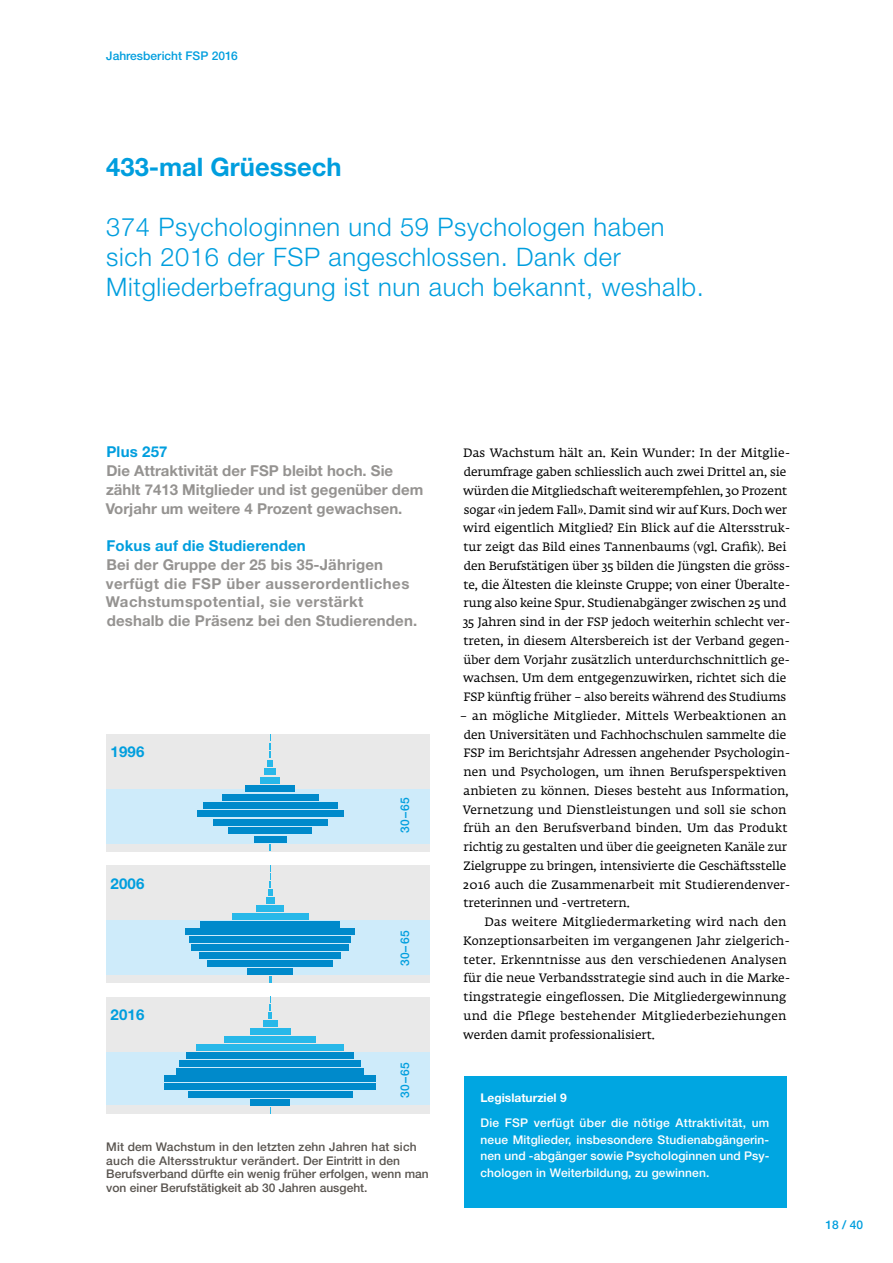
<style>
.page{position:relative;width:893px;height:1263px;background:#fff}
.page>*{position:absolute;margin:0;border:0;box-sizing:border-box;transform-origin:0 0}
.t1{font:300 25.5px/30px "Helvetica Neue LT Std";letter-spacing:.025em;color:#009ede}
.t2{font:700 25.5px "Helvetica Neue LT Std";color:#009ede}
.t3{font:700 15px/18.8px "Helvetica Neue LT Std";letter-spacing:.01em;color:#959391}
.t4{font:700 15px "Helvetica Neue LT Std";letter-spacing:.01em;color:#009ede}
.t5{font:12px/18.8px "Fedra Serif A Std";color:#000}
.t6{font:500 12px/13.5px "Helvetica Neue LT Std";color:#59544f}
.t7{font:500 12px/16.5px "Helvetica Neue LT Std";letter-spacing:.01em;color:#fff;text-align:justify}
.t8{font:500 12px "Helvetica Neue LT Std";color:#009ede}
.t9{font:700 12px "Helvetica Neue LT Std";color:#fff}
</style>
<div class="page">
<div style="left:463px;top:1076px;width:323px;height:131px;background:#00a6e1"></div>
<div style="left:106px;top:1051px;width:323px;height:54px;background:#ceebfa"></div>
<div style="left:106px;top:997px;width:323px;height:54px;background:#e9e9e9"></div>
<div style="left:106px;top:1105px;width:323px;height:9px;background:#e9e9e9"></div>
<div style="left:251px;top:1099px;width:39px;height:7px;background:#008acb"></div>
<div style="left:188px;top:1091px;width:165px;height:7px;background:#008acb"></div>
<div style="left:165px;top:1084px;width:211px;height:6px;background:#008acb"></div>
<div style="left:165px;top:1076px;width:211px;height:6px;background:#008acb"></div>
<div style="left:177px;top:1068px;width:187px;height:6px;background:#008acb"></div>
<div style="left:180px;top:1060px;width:181px;height:6px;background:#008acb"></div>
<div style="left:187px;top:1052px;width:167px;height:6px;background:#008acb"></div>
<div style="left:197px;top:1044px;width:147px;height:6px;background:#28b8e9"></div>
<div style="left:225px;top:1036px;width:91px;height:6px;background:#28b8e9"></div>
<div style="left:250px;top:1028px;width:41px;height:7px;background:#28b8e9"></div>
<div style="left:263px;top:1020px;width:15px;height:7px;background:#28b8e9"></div>
<svg style="left:269px;top:997px;width:3px;height:22px"></svg>
<div style="left:106px;top:865px;width:323px;height:55px;background:#e9e9e9"></div>
<div style="left:106px;top:974px;width:323px;height:8px;background:#e9e9e9"></div>
<div style="left:106px;top:920px;width:323px;height:54px;background:#ceebfa"></div>
<svg style="left:269px;top:976px;width:3px;height:6px"></svg>
<div style="left:248px;top:968px;width:45px;height:6px;background:#008acb"></div>
<div style="left:208px;top:960px;width:125px;height:7px;background:#008acb"></div>
<div style="left:200px;top:952px;width:141px;height:7px;background:#008acb"></div>
<div style="left:192px;top:944px;width:157px;height:7px;background:#008acb"></div>
<div style="left:189px;top:937px;width:162px;height:6px;background:#008acb"></div>
<div style="left:186px;top:929px;width:169px;height:6px;background:#008acb"></div>
<div style="left:201px;top:921px;width:139px;height:6px;background:#008acb"></div>
<div style="left:232px;top:913px;width:77px;height:6px;background:#28b8e9"></div>
<div style="left:257px;top:905px;width:27px;height:6px;background:#28b8e9"></div>
<div style="left:266px;top:897px;width:9px;height:6px;background:#28b8e9"></div>
<svg style="left:268px;top:865px;width:5px;height:30px"></svg>
<div style="left:106px;top:734px;width:323px;height:55px;background:#e9e9e9"></div>
<div style="left:106px;top:843px;width:323px;height:8px;background:#e9e9e9"></div>
<div style="left:106px;top:789px;width:323px;height:54px;background:#ceebfa"></div>
<svg style="left:269px;top:844px;width:2px;height:7px"></svg>
<div style="left:254px;top:836px;width:33px;height:7px;background:#008acb"></div>
<div style="left:229px;top:827px;width:83px;height:7px;background:#008acb"></div>
<div style="left:213px;top:819px;width:115px;height:7px;background:#008acb"></div>
<div style="left:197px;top:810px;width:146px;height:7px;background:#008acb"></div>
<div style="left:203px;top:802px;width:135px;height:7px;background:#008acb"></div>
<div style="left:222px;top:793px;width:97px;height:7px;background:#008acb"></div>
<div style="left:245px;top:785px;width:50px;height:7px;background:#008acb"></div>
<div style="left:260px;top:777px;width:20px;height:6px;background:#28b8e9"></div>
<div style="left:265px;top:768px;width:11px;height:7px;background:#28b8e9"></div>
<svg style="left:268px;top:734px;width:5px;height:32px"></svg>
<p class="t8" style="left:106px;top:48px;width:133px">Jahresbericht FSP 2016</p>
<h1 class="t2" style="left:106px;top:151px;width:237px">433-mal Grüessech</h1>
<h1 class="t1" style="left:106px;top:211px;width:599px">374 Psychologinnen und 59 Psychologen haben sich 2016 der FSP angeschlossen. Dank der<br>Mitgliederbefragung ist nun auch bekannt, weshalb.</h1>
<p class="t4" style="left:106px;top:443px;width:63px">Plus 257</p>
<p class="t3" style="left:106px;top:461px;width:319px">Die Attraktivität der FSP bleibt hoch. Sie zählt 7413 Mitglieder und ist gegenüber dem<br>Vorjahr um weitere 4 Prozent gewachsen.</p>
<p class="t4" style="left:107px;top:536px;width:201px">Fokus auf die Studierenden</p>
<p class="t3" style="left:106px;top:555px;width:313px">Bei der Gruppe der 25 bis 35-Jährigen verfügt die FSP über ausserordentliches Wachstumspotential, sie verstärkt deshalb die Präsenz bei den Studierenden.</p>
<p class="t4" style="left:111px;top:743px;width:35px">1996</p>
<p class="t4" style="left:111px;top:874px;width:35px">2006</p>
<p class="t4" style="left:111px;top:1005px;width:35px">2016</p>
<p class="t8" style="left:398px;top:833px;width:37px;rotate:-90deg">30–65</p>
<p class="t8" style="left:398px;top:966px;width:37px;rotate:-90deg">30–65</p>
<p class="t8" style="left:398px;top:1098px;width:37px;rotate:-90deg">30–65</p>
<p class="t6" style="left:106px;top:1140px;width:324px">Mit dem Wachstum in den letzten zehn Jahren hat sich auch die Altersstruktur verändert. Der Eintritt in den Berufsverband dürfte ein wenig früher erfolgen, wenn man von einer Berufstätigkeit ab 30 Jahren ausgeht.</p>
<p class="t5" style="left:463px;top:445px;width:329px">Das Wachstum hält an. Kein Wunder: In der Mitglie&shy;derumfrage gaben schliesslich auch zwei Drittel an, sie würden die Mitgliedschaft weiterempfehlen, 30 Prozent sogar «in jedem Fall». Damit sind wir auf Kurs. Doch wer wird eigentlich Mitglied? Ein Blick auf die Altersstruk&shy;tur zeigt das Bild eines Tannenbaums (vgl. Grafik). Bei den Berufstätigen über 35 bilden die Jüngsten die gröss&shy;te, die Ältesten die kleinste Gruppe; von einer Überalte&shy;rung also keine Spur. Studienabgänger zwischen 25 und 35 Jahren sind in der FSP jedoch weiterhin schlecht ver&shy;treten, in diesem Altersbereich ist der Verband gegen&shy;über dem Vorjahr zusätzlich unterdurchschnittlich ge&shy;wachsen. Um dem entgegenzuwirken, richtet sich die FSP künftig früher – also bereits während des Studiums</p>
<p class="t5" style="left:460px;top:707px;width:332px">– an mögliche Mitglieder. Mittels Werbeaktionen an den Universitäten und Fachhochschulen sammelte die FSP im Berichtsjahr Adressen angehender Psychologin&shy;nen und Psychologen, um ihnen Berufsperspektiven anbieten zu können. Dieses besteht aus Information, Vernetzung und Dienstleistungen und soll sie schon früh an den Berufsverband binden. Um das Produkt richtig zu gestalten und über die geeigneten Kanäle zur Zielgruppe zu bringen, intensivierte die Geschäftsstelle 2016 auch die Zusammenarbeit mit Studierendenver&shy;treterinnen und -vertretern.</p>
<p class="t5" style="left:463px;top:913px;width:328px;text-indent:21px">Das weitere Mitgliedermarketing wird nach den Konzeptionsarbeiten im vergangenen Jahr zielgerich&shy;teter. Erkenntnisse aus den verschiedenen Analysen für die neue Verbandsstrategie sind auch in die Marke&shy;tingstrategie eingeflossen. Die Mitgliedergewinnung und die Pflege bestehender Mitgliederbeziehungen werden damit professionalisiert.</p>
<p class="t9" style="left:480px;top:1090px;width:88px">Legislaturziel 9</p>
<p class="t7" style="left:480px;top:1115px;width:290px">Die FSP verfügt über die nötige Attraktivität, um neue Mitglieder, insbesondere Studienabgängerin&shy;nen und -abgänger sowie Psychologinnen und Psy&shy;chologen in Weiterbildung, zu gewinnen.</p>
<p class="t8" style="left:826px;top:1217px;width:39px">18 / 40</p>
</div>
